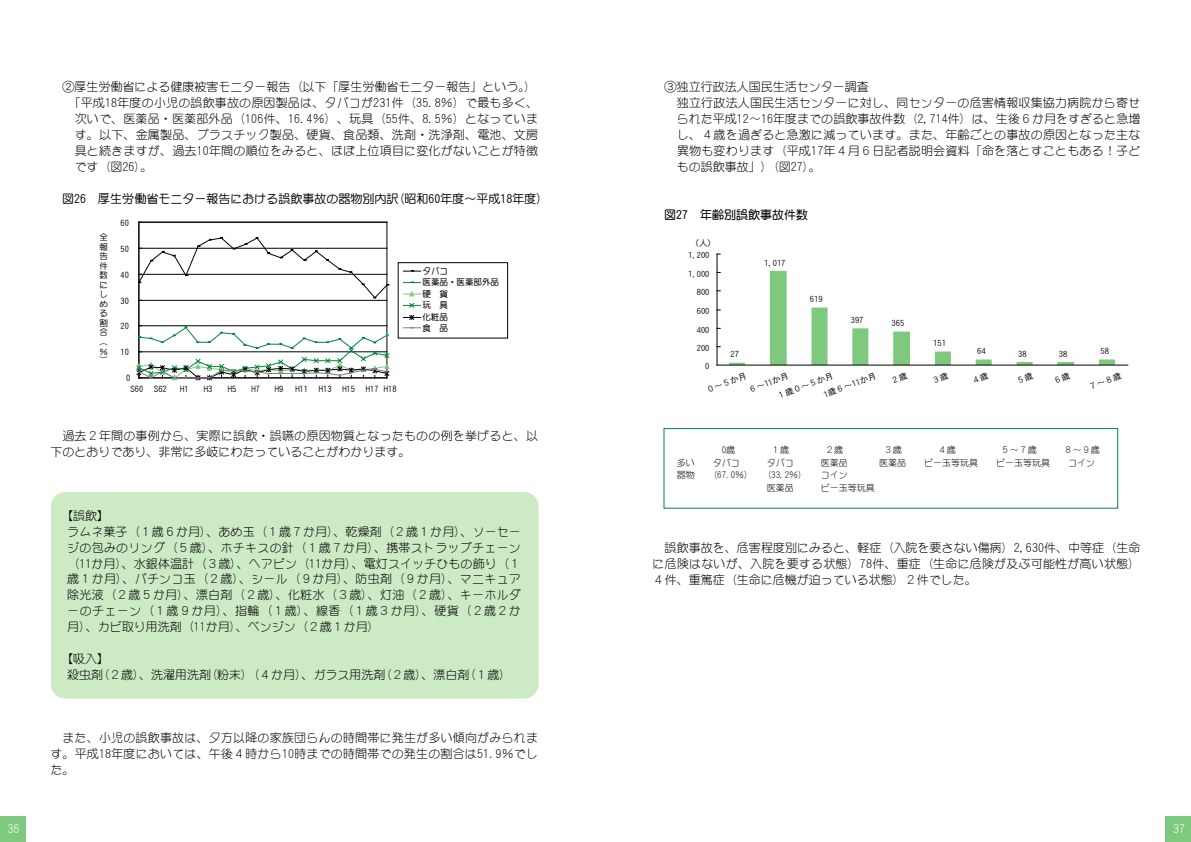
<style>
.page{position:relative;width:1191px;height:842px;background:#fff}
.page>*{position:absolute;margin:0;border:0;box-sizing:border-box;transform-origin:0 0}
.t1{font:12px/15.9px "DF Maru Gothic Std W3";letter-spacing:.015em;color:#000}
.t2{font:12px "DF Maru Gothic Std W5";color:#000}
.t3{font:12px "DF Maru Gothic Std W7";color:#000}
.t4{font:12px "DF Maru Gothic Std W3";color:#fff}
.t5{font:9px "DF Maru Gothic Std W3";color:#000}
.t6{font:9px "DF Maru Gothic Std W5";color:#7f7f7f}
.t7{font:8.5px/15.1px "DFHS Gothic Std W3";color:#000}
.t8{font:8.5px/9.5px "DF Maru Gothic Std W5";color:#000;text-align:justify}
.t9{font:8.5px/11.4px "DF Maru Gothic Std W7";color:#000}
</style>
<div class="page">
<div style="left:0;top:816px;width:25px;height:26px;background:#7fc97f"></div>
<div style="left:1165px;top:816px;width:26px;height:26px;background:#7fc97f"></div>
<svg style="left:729px;top:363px;width:16px;height:2px"></svg>
<div style="left:770px;top:271px;width:16px;height:94px;background:#7fc97f"></div>
<svg style="left:811px;top:308px;width:16px;height:57px"></svg>
<svg style="left:852px;top:328px;width:16px;height:37px"></svg>
<svg style="left:893px;top:332px;width:17px;height:33px"></svg>
<svg style="left:934px;top:351px;width:17px;height:14px"></svg>
<svg style="left:975px;top:359px;width:16px;height:6px"></svg>
<svg style="left:1016px;top:362px;width:16px;height:3px"></svg>
<svg style="left:1057px;top:362px;width:17px;height:3px"></svg>
<svg style="left:1099px;top:359px;width:16px;height:6px"></svg>
<hr style="left:139px;top:325px;width:248px;height:1px;background:#000">
<hr style="left:139px;top:222px;width:248px;height:1px;background:#000">
<hr style="left:386px;top:222px;width:1px;height:156px;background:#000">
<hr style="left:139px;top:222px;width:1px;height:156px;background:#000">
<svg style="left:138px;top:237px;width:251px;height:64px"></svg>
<div style="left:398px;top:262px;width:110px;height:76px;border:1px solid #000"></div>
<svg style="left:403px;top:270px;width:17px;height:2px"></svg>
<svg style="left:403px;top:282px;width:17px;height:1px"></svg>
<svg style="left:403px;top:291px;width:17px;height:5px"></svg>
<svg style="left:403px;top:303px;width:17px;height:5px"></svg>
<svg style="left:403px;top:315px;width:17px;height:5px"></svg>
<hr style="left:717px;top:254px;width:1px;height:111px;background:#000">
<hr style="left:717px;top:365px;width:410px;height:1px;background:#000">
<div style="left:51px;top:492px;width:487px;height:206px;background:#ccebc5;border-radius:14px"></div>
<svg style="left:403px;top:327px;width:17px;height:1px"></svg>
<svg style="left:136px;top:326px;width:254px;height:55px"></svg>
<div style="left:663px;top:428px;width:455px;height:81px;border:1px solid #008837"></div>
<p class="t1" style="left:62px;top:79px;width:475px">②厚生労働省による健康被害モニター報告（以下「厚生労働省モニター報告」という。）</p>
<p class="t1" style="left:69px;top:95px;width:471px">「平成18年度の小児の誤飲事故の原因製品は、タバコが231件（35.8％）で最も多く、</p>
<p class="t1" style="left:75px;top:111px;width:465px">次いで、医薬品・医薬部外品（106件、16.4％）、玩具（55件、8.5％）となっていま</p>
<p class="t1" style="left:75px;top:126px;width:465px">す。以下、金属製品、プラスチック製品、硬貨、食品類、洗剤・洗浄剤、電池、文房</p>
<p class="t1" style="left:75px;top:142px;width:465px">具と続きますが、過去10年間の順位をみると、ほぼ上位項目に変化がないことが特徴</p>
<p class="t1" style="left:74px;top:158px;width:79px">です（図26）。</p>
<p class="t2" style="left:62px;top:192px;width:488px">図26 厚生労働省モニター報告における誤飲事故の器物別内訳（昭和60年度～平成18年度）</p>
<p class="t8" style="left:99px;top:232px;width:10px">全報告件数にしめる割合</p>
<p class="t8" style="left:108px;top:337px;width:10px;rotate:90deg">（</p>
<p class="t8" style="left:99px;top:347px;width:10px">％</p>
<p class="t8" style="left:108px;top:356px;width:10px;rotate:90deg">）</p>
<p class="t8" style="left:120px;top:218px;width:10px">60</p>
<p class="t8" style="left:120px;top:244px;width:10px">50</p>
<p class="t8" style="left:120px;top:270px;width:10px">40</p>
<p class="t8" style="left:120px;top:296px;width:10px">30</p>
<p class="t8" style="left:120px;top:321px;width:10px">20</p>
<p class="t8" style="left:120px;top:347px;width:10px">10</p>
<p class="t8" style="left:126px;top:373px;width:6px">0</p>
<p class="t6" style="left:134px;top:367px;width:10px">・</p>
<p class="t6" style="left:158px;top:367px;width:10px">・</p>
<p class="t6" style="left:170px;top:373px;width:46px">・・・・</p>
<p class="t6" style="left:217px;top:365px;width:23px">・・</p>
<p class="t6" style="left:241px;top:369px;width:117px">・・・・・・・・・・</p>
<p class="t6" style="left:359px;top:365px;width:22px">・・</p>
<p class="t6" style="left:382px;top:366px;width:10px">・</p>
<p class="t8" style="left:131px;top:384px;width:14px">S60</p>
<p class="t8" style="left:154px;top:384px;width:14px">S62</p>
<p class="t8" style="left:180px;top:384px;width:10px">H1</p>
<p class="t8" style="left:204px;top:384px;width:10px">H3</p>
<p class="t8" style="left:228px;top:384px;width:10px">H5</p>
<p class="t8" style="left:251px;top:384px;width:10px">H7</p>
<p class="t8" style="left:275px;top:384px;width:10px">H9</p>
<p class="t8" style="left:295px;top:384px;width:14px">H11</p>
<p class="t8" style="left:319px;top:384px;width:14px">H13</p>
<p class="t8" style="left:342px;top:384px;width:14px">H15</p>
<p class="t8" style="left:366px;top:384px;width:32px">H17 H18</p>
<p class="t6" style="left:407px;top:323px;width:10px">・</p>
<p class="t9" style="left:422px;top:265px;width:78px">タバコ<br>医薬品・医薬部外品硬 貨<br>玩 具<br>化粧品<br>食 品</p>
<p class="t1" style="left:50px;top:428px;width:489px;text-indent:12px">過去２年間の事例から、実際に誤飲・誤嚥の原因物質となったものの例を挙げると、以下のとおりであり、非常に多岐にわたっていることがわかります。</p>
<p class="t1" style="left:67px;top:507px;width:455px;text-indent:-6px">【誤飲】<br>ラムネ菓子（１歳６か月）、あめ玉（１歳７か月）、乾燥剤（２歳１か月）、ソーセージの包みのリング（５歳）、ホチキスの針（１歳７か月）、携帯ストラップチェーン（11か月）、水銀体温計（３歳）、ヘアピン（11か月）、電灯スイッチひもの飾り（１歳１か月）、パチンコ玉（２歳）、シール（９か月）、防虫剤（９か月）、マニキュア除光液（２歳５か月）、漂白剤（２歳）、化粧水（３歳）、灯油（２歳）、キーホルダーのチェーン（１歳９か月）、指輪（１歳）、線香（１歳３か月）、硬貨（２歳２か月）、カビ取り用洗剤（11か月）、ベンジン（２歳１か月）</p>
<p class="t1" style="left:67px;top:650px;width:445px;text-indent:-6px">【吸入】<br>殺虫剤（２歳）、洗濯用洗剤（粉末）（４か月）、ガラス用洗剤（２歳）、漂白剤（１歳）</p>
<p class="t1" style="left:50px;top:730px;width:489px;text-align:justify;text-indent:12px">また、小児の誤飲事故は、夕方以降の家族団らんの時間帯に発生が多い傾向がみられます。平成18年度においては、午後４時から10時までの時間帯での発生の割合は51.9％でした。</p>
<p class="t1" style="left:676px;top:79px;width:465px;text-indent:-12px">③独立行政法人国民生活センター調査<br>独立行政法人国民生活センターに対し、同センターの危害情報収集協力病院から寄せられた平成12～16年度までの誤飲事故件数（2,714件）は、生後６か月をすぎると急増し、４歳を過ぎると急激に減っています。また、年齢ごとの事故の原因となった主な異物も変わります（平成17年４月６日記者説明会資料「命を落とすこともある！子どもの誤飲事故」）（図27）。</p>
<p class="t3" style="left:664px;top:208px;width:145px">図27 年齢別誤飲事故件数</p>
<p class="t7" style="left:690px;top:235px;width:27px">（人）</p>
<p class="t7" style="left:688px;top:248px;width:23px">1,200</p>
<p class="t7" style="left:688px;top:266px;width:23px">1,000</p>
<p class="t7" style="left:697px;top:284px;width:14px">800</p>
<p class="t7" style="left:697px;top:303px;width:14px">600</p>
<p class="t7" style="left:697px;top:322px;width:14px">400</p>
<p class="t7" style="left:697px;top:340px;width:14px">200</p>
<p class="t7" style="left:705px;top:359px;width:6px">0</p>
<p class="t7" style="left:730px;top:347px;width:10px">27</p>
<p class="t7" style="left:764px;top:255px;width:23px">1,017</p>
<p class="t7" style="left:810px;top:292px;width:14px">619</p>
<p class="t7" style="left:850px;top:312px;width:14px">397</p>
<p class="t7" style="left:891px;top:316px;width:14px">365</p>
<p class="t7" style="left:933px;top:336px;width:14px">151</p>
<p class="t7" style="left:977px;top:343px;width:10px">64</p>
<p class="t7" style="left:1018px;top:346px;width:10px">38</p>
<p class="t7" style="left:1059px;top:346px;width:10px">38</p>
<p class="t7" style="left:1100px;top:343px;width:10px">58</p>
<p class="t7" style="left:816px;top:373px;width:57px;text-indent:-44px;rotate:-21deg">１歳０～５か月<br>1歳６～11か月</p>
<p class="t7" style="left:1086px;top:380px;width:36px;rotate:-21deg">７～８歳</p>
<p class="t7" style="left:740px;top:369px;width:44px;text-indent:-39px;rotate:-21deg">０～５か月<br>６～11か月</p>
<p class="t5" style="left:721px;top:445px;width:15px">0歳</p>
<p class="t5" style="left:771px;top:445px;width:19px">１歳</p>
<p class="t5" style="left:825px;top:445px;width:19px">２歳</p>
<p class="t5" style="left:883px;top:445px;width:19px">３歳</p>
<p class="t5" style="left:937px;top:445px;width:19px">４歳</p>
<p class="t5" style="left:1000px;top:445px;width:37px">５～７歳</p>
<p class="t5" style="left:1063px;top:445px;width:37px">８～９歳</p>
<p class="t5" style="left:676px;top:457px;width:19px">多い</p>
<p class="t5" style="left:712px;top:457px;width:28px">タバコ</p>
<p class="t5" style="left:766px;top:457px;width:28px">タバコ</p>
<p class="t5" style="left:820px;top:457px;width:28px">医薬品</p>
<p class="t5" style="left:879px;top:457px;width:28px">医薬品</p>
<p class="t5" style="left:924px;top:457px;width:55px">ビー玉等玩具</p>
<p class="t5" style="left:996px;top:457px;width:55px">ビー玉等玩具</p>
<p class="t5" style="left:1068px;top:457px;width:28px">コイン</p>
<p class="t5" style="left:676px;top:470px;width:19px">器物</p>
<p class="t5" style="left:712px;top:470px;width:37px">(67.0％)</p>
<p class="t5" style="left:766px;top:470px;width:37px">(33.2％)</p>
<p class="t5" style="left:820px;top:470px;width:28px">コイン</p>
<p class="t5" style="left:766px;top:483px;width:28px">医薬品</p>
<p class="t5" style="left:820px;top:483px;width:55px">ビー玉等玩具</p>
<p class="t1" style="left:652px;top:540px;width:489px;text-align:justify;text-indent:12px">誤飲事故を、危害程度別にみると、軽症（入院を要さない傷病）2,630件、中等症（生命に危険はないが、入院を要する状態）78件、重症（生命に危険が及ぶ可能性が高い状態）４件、重篤症（生命に危機が迫っている状態）２件でした。</p>
<p class="t4" style="left:7px;top:822px;width:13px">36</p>
<p class="t4" style="left:1173px;top:822px;width:13px">37</p>
</div>
